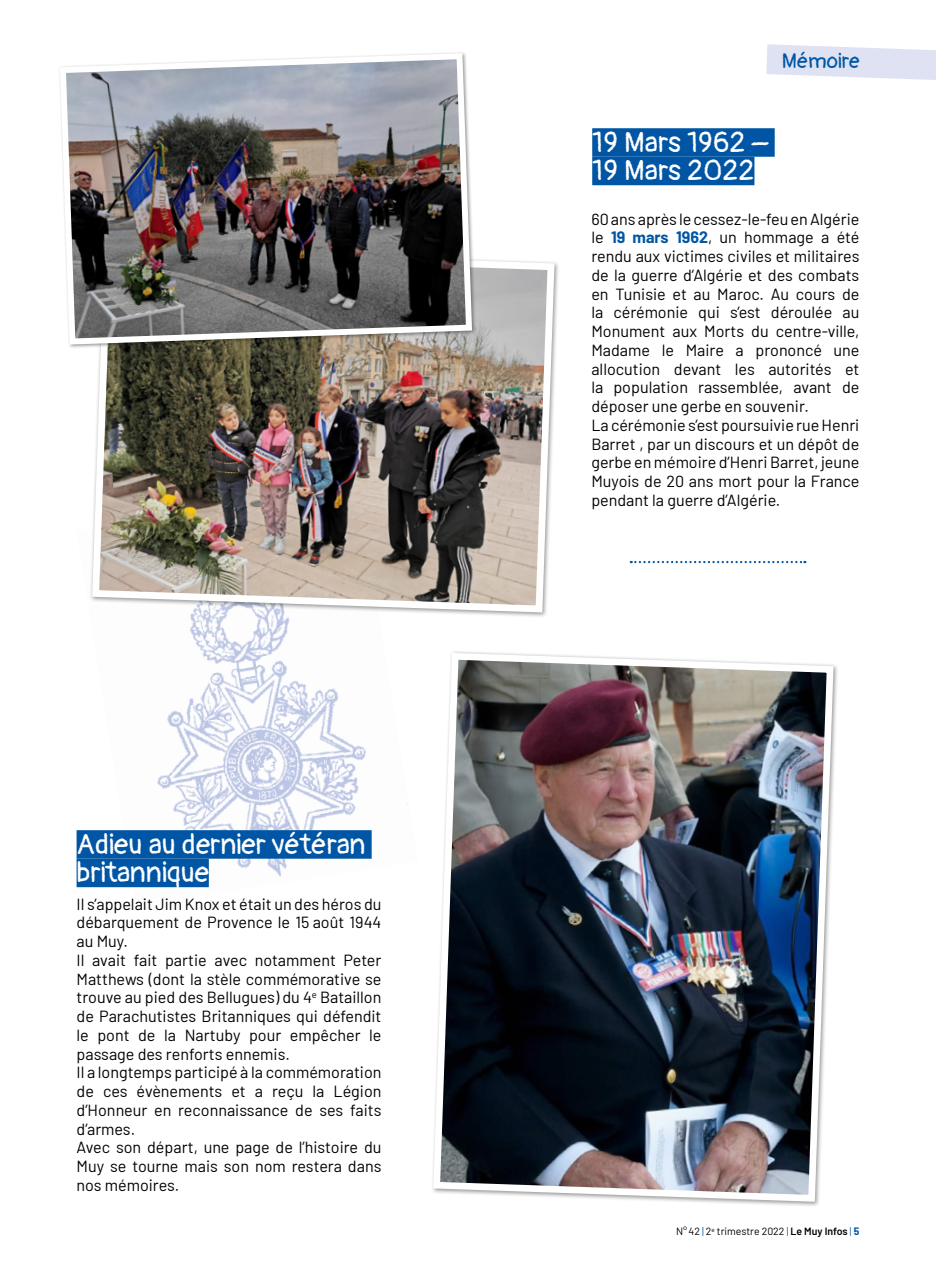
<style>
.page{position:relative;width:936px;height:1276px;background:#fff}
.page>*{position:absolute;margin:0;border:0;box-sizing:border-box;transform-origin:0 0}
.t1{font:28.5px/28.5px "Pangolin";color:#fff}
.t2{font:21px "Pangolin";color:#0056a4}
.t3{font:16.2px/18.8px "Barlow";color:#000}
.t4{font:10.5px "Barlow";color:#000}
.s1{font-weight:700;color:#0056a4}
.s2{color:#0056a4}
.s3{font-weight:600}
</style>
<div class="page">
<img style="left:77px;top:618px;width:331px;height:270px">
<img style="left:90px;top:259px;width:468px;height:357px">
<img style="left:59px;top:52px;width:416px;height:296px">
<div style="left:77px;top:830px;width:294px;height:28px;background:#0056a4"></div>
<div style="left:77px;top:858px;width:132px;height:29px;background:#0056a4"></div>
<svg style="left:630px;top:561px;width:175px;height:2px"></svg>
<img style="left:432px;top:651px;width:404px;height:554px">
<div style="left:592px;top:128px;width:182px;height:29px;background:#0056a4"></div>
<div style="left:592px;top:157px;width:162px;height:28px;background:#0056a4"></div>
<svg style="left:766px;top:44px;width:169px;height:36px"></svg>
<h1 class="t1" style="left:77px;top:825px;width:290px">Adieu au dernier vétéran britannique</h1>
<p class="t3" style="left:77px;top:893px;width:306px">Il s’appelait Jim Knox et était un des héros du débarquement de Provence le 15 août 1944 au Muy.<br>Il avait fait partie avec notamment Peter Matthews (dont la stèle commémorative se trouve au pied des Bellugues) du 4<sup>e</sup> Bataillon de Parachutistes Britanniques qui défendit le pont de la Nartuby pour empêcher le passage des renforts ennemis.<br>Il a longtemps participé à la commémoration de ces évènements et a reçu la Légion d’Honneur en reconnaissance de ses faits d’armes.<br>Avec son départ, une page de l’histoire du Muy se tourne mais son nom restera dans nos mémoires.</p>
<p class="t2" style="left:782px;top:42px;width:79px">Mémoire</p>
<h1 class="t1" style="left:592px;top:123px;width:178px">19 Mars 1962 –<br>19 Mars 2022</h1>
<p class="t3" style="left:591px;top:208px;width:269px">60 ans après le cessez-le-feu en Algérie le <span class="s1">19 mars 1962</span>, un hommage a été rendu aux victimes civiles et militaires de la guerre d’Algérie et des combats en Tunisie et au Maroc. Au cours de la cérémonie qui s’est déroulée au Monument aux Morts du centre-ville, Madame le Maire a prononcé une allocution devant les autorités et la population rassemblée, avant de déposer une gerbe en souvenir.<br>La cérémonie s’est poursuivie rue Henri Barret , par un discours et un dépôt de gerbe en mémoire d’Henri Barret, jeune Muyois de 20 ans mort pour la France pendant la guerre d’Algérie.</p>
<p class="t4" style="left:676px;top:1224px;width:185px">N°42 <span class="s2">|</span> 2<sup>e</sup> trimestre 2022 <span class="s2">|</span> <span class="s3">Le Muy Infos</span> <span class="s2">|</span> <span class="s1">5</span></p>
</div>
